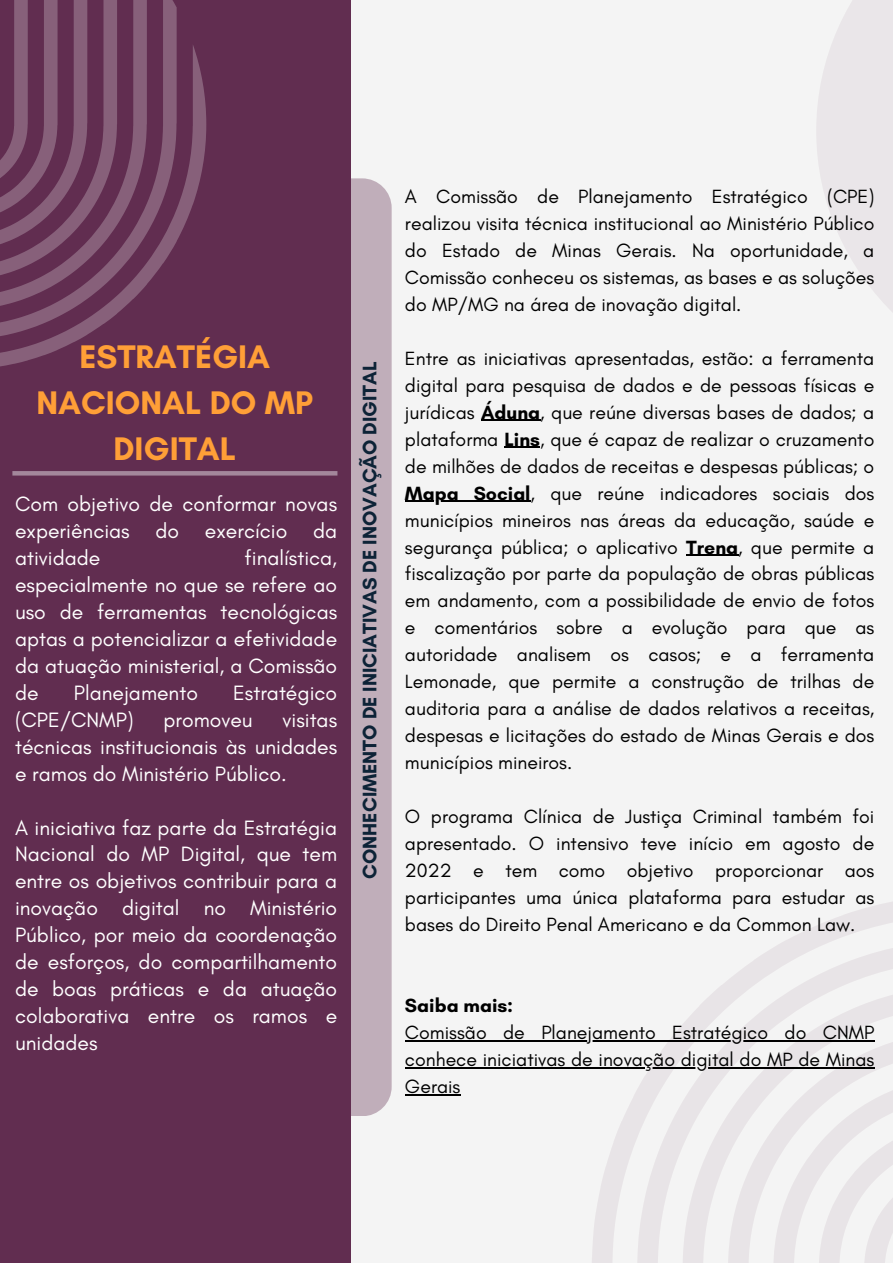
<style>
.page{position:relative;width:893px;height:1264px;background:#fff}
.page>*{position:absolute;margin:0;border:0;box-sizing:border-box;transform-origin:0 0}
.t1{font:700 33.3px/46px "Glacial Indifference";color:#ff9f37;text-align:center}
.t2{font:21.15px/27px "Glacial Indifference";color:#fff;text-align:justify}
.t3{font:700 19.95px "Glacial Indifference";color:#0d2337}
.t4{font:19.5px/27px "Glacial Indifference";color:#000;text-align:justify}
.t5{font:700 19.5px "Glacial Indifference";color:#000}
.s1{font-weight:700}
</style>
<div class="page">
<div style="left:0;top:0;width:892px;height:1262px;background:#f4f4f4"></div>
<div style="left:816px;top:0;width:76px;height:394px;background:linear-gradient(to right,#f1eff0,#ebe8ea)"></div>
<div style="left:220px;top:178px;width:171px;height:938px;background:#c0aeba;border-radius:29px"></div>
<div style="left:0;top:0;width:351px;height:1262px;background:#612d50"></div>
<svg style="left:163px;top:0;width:14px;height:44px"></svg>
<svg style="left:0;top:44px;width:206px;height:323px"></svg>
<svg style="left:0;top:0;width:147px;height:310px"></svg>
<svg style="left:0;top:0;width:117px;height:280px"></svg>
<svg style="left:591px;top:902px;width:301px;height:360px"></svg>
<svg style="left:682px;top:984px;width:210px;height:278px"></svg>
<svg style="left:728px;top:1030px;width:164px;height:232px"></svg>
<hr style="left:12px;top:471px;width:325px;height:4px;background:#a3879b">
<hr style="left:481px;top:419px;width:59px;height:2px;background:#000">
<hr style="left:504px;top:446px;width:36px;height:2px;background:#000">
<hr style="left:405px;top:500px;width:125px;height:2px;background:#000">
<hr style="left:686px;top:554px;width:52px;height:1px;background:#000">
<hr style="left:405px;top:1040px;width:469px;height:1px;background:#000">
<hr style="left:405px;top:1067px;width:469px;height:1px;background:#000">
<hr style="left:405px;top:1094px;width:55px;height:1px;background:#000">
<p class="t1" style="left:36px;top:333px;width:278px">ESTRATÉGIA<br>NACIONAL DO MP<br>DIGITAL</p>
<p class="t2" style="left:15px;top:489px;width:323px">Com objetivo de conformar novas experiências do exercício da atividade</p>
<p class="t2" style="left:15px;top:543px;width:323px;text-indent:229px">finalística, especialmente no que se refere ao uso de ferramentas tecnológicas aptas a potencializar a efetividade da atuação ministerial, a Comissão de</p>
<p class="t2" style="left:74px;top:678px;width:126px">Planejamento</p>
<p class="t2" style="left:233px;top:678px;width:105px">Estratégico</p>
<p class="t2" style="left:15px;top:705px;width:120px">(CPE/CNMP)</p>
<p class="t2" style="left:163px;top:705px;width:91px">promoveu</p>
<p class="t2" style="left:15px;top:705px;width:323px;text-indent:267px">visitas técnicas institucionais às unidades e ramos do Ministério Público.</p>
<p class="t2" style="left:15px;top:813px;width:323px">A iniciativa faz parte da Estratégia Nacional do MP Digital, que tem entre os objetivos contribuir para a inovação digital no Ministério Público, por meio da coordenação de esforços, do compartilhamento de boas práticas e da atuação colaborativa entre os ramos e unidades</p>
<p class="t3" style="left:357px;top:878px;width:519px;rotate:-90deg">CONHECIMENTO DE INICIATIVAS DE INOVAÇÃO DIGITAL</p>
<p class="t4" style="left:405px;top:182px;width:471px">A Comissão de Planejamento Estratégico (CPE) realizou visita técnica institucional ao Ministério Público do Estado de Minas Gerais. Na oportunidade, a Comissão conheceu os sistemas, as bases e as soluções do MP/MG na área de inovação digital.</p>
<p class="t4" style="left:405px;top:344px;width:471px">Entre as iniciativas apresentadas, estão: a ferramenta digital para pesquisa de dados e de pessoas físicas e jurídicas <span class="s1">Áduna</span>, que reúne diversas bases de dados; a plataforma <span class="s1">Lins</span>, que é capaz de realizar o cruzamento de milhões de dados de receitas e despesas públicas; o <span class="s1">Mapa Social</span>, que reúne indicadores sociais dos municípios mineiros nas áreas da educação, saúde e segurança pública; o aplicativo <span class="s1">Trena</span>, que permite a fiscalização por parte da população de obras públicas em andamento, com a possibilidade de envio de fotos e comentários sobre a evolução para que as autoridade analisem os casos; e a ferramenta Lemonade, que permite a construção de trilhas de auditoria para a análise de dados relativos a receitas, despesas e licitações do estado de Minas Gerais e dos municípios mineiros.</p>
<p class="t4" style="left:405px;top:803px;width:471px">O programa Clínica de Justiça Criminal também foi apresentado. O intensivo teve início em agosto de 2022 e tem como objetivo proporcionar aos participantes uma única plataforma para estudar as bases do Direito Penal Americano e da Common Law.</p>
<p class="t5" style="left:405px;top:993px;width:110px">Saiba mais:</p>
<p class="t4" style="left:405px;top:1018px;width:471px">Comissão de Planejamento Estratégico do CNMP conhece iniciativas de inovação digital do MP de Minas Gerais</p>
</div>
